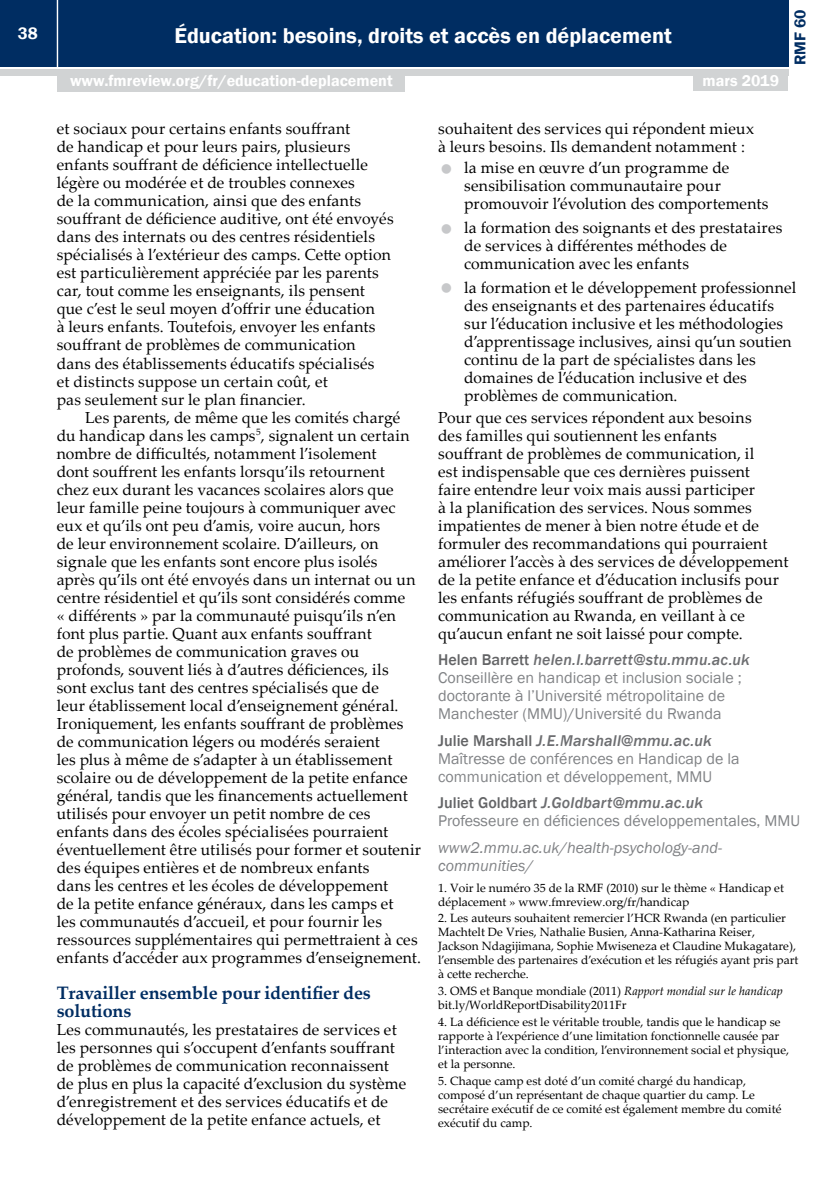
<style>
.page{position:relative;width:840px;height:1191px;background:#fff}
.page>*{position:absolute;margin:0;border:0;box-sizing:border-box;transform-origin:0 0}
.t1{font:600 22px "Franklin Gothic";color:#fff}
.t2{font:700 18px/18px "Palatino Linotype";letter-spacing:-.01em;color:#002d62}
.t3{font:600 17px "Franklin Gothic";color:#fff}
.t4{font:16px/18px "Palatino Linotype";letter-spacing:.01em;color:#000}
.t5{font:16px/18px "Franklin Gothic";color:#808285}
.t6{font:600 16px "Franklin Gothic";color:#fff}
.t7{font:italic 16px/18px "Franklin Gothic";color:#808285}
.t8{font:600 16px "Franklin Gothic";color:#002d62}
.t9{font:12px/14px "Palatino Linotype";color:#000}
.s1{font-weight:500;color:#636466}
.s2{font-weight:500;font-style:italic;color:#6d6e71}
.s3{font-style:italic}
</style>
<div class="page">
<div style="left:0;top:0;width:787px;height:66px;background:#002d62"></div>
<div style="left:0;top:69px;width:787px;height:6px;background:#d1d3d4"></div>
<hr style="left:57px;top:0;width:1px;height:67px;background:#fff">
<div style="left:693px;top:73px;width:94px;height:18px;background:#d1d3d4"></div>
<div style="left:57px;top:74px;width:348px;height:18px;background:#d1d3d4"></div>
<p class="t3" style="left:18px;top:23px;width:21px">38</p>
<p class="t8" style="left:789px;top:65px;width:57px;rotate:-90deg">RMF 60</p>
<h1 class="t1" style="left:174px;top:22px;width:498px">Éducation: besoins, droits et accès en déplacement</h1>
<p class="t6" style="left:70px;top:71px;width:324px">www.fmreview.org/fr/education-deplacement</p>
<p class="t6" style="left:702px;top:71px;width:78px">mars 2019</p>
<p class="t4" style="left:57px;top:119px;width:338px">et sociaux pour certains enfants souffrant<br>de handicap et pour leurs pairs, plusieurs enfants souffrant de déficience intellectuelle légère ou modérée et de troubles connexes<br>de la communication, ainsi que des enfants souffrant de déficience auditive, ont été envoyés dans des internats ou des centres résidentiels spécialisés à l’extérieur des camps. Cette option est particulièrement appréciée par les parents car, tout comme les enseignants, ils pensent que c’est le seul moyen d’offrir une éducation<br>à leurs enfants. Toutefois, envoyer les enfants souffrant de problèmes de communication dans des établissements éducatifs spécialisés<br>et distincts suppose un certain coût, et<br>pas seulement sur le plan financier.</p>
<p class="t4" style="left:57px;top:407px;width:366px;text-indent:28px">Les parents, de même que les comités chargé du handicap dans les camps<sup>5</sup>, signalent un certain nombre de difficultés, notamment l’isolement<br>dont souffrent les enfants lorsqu’ils retournent<br>chez eux durant les vacances scolaires alors que leur famille peine toujours à communiquer avec eux et qu’ils ont peu d’amis, voire aucun, hors<br>de leur environnement scolaire. D’ailleurs, on signale que les enfants sont encore plus isolés<br>après qu’ils ont été envoyés dans un internat ou un centre résidentiel et qu’ils sont considérés comme<br>« différents » par la communauté puisqu’ils n’en font plus partie. Quant aux enfants souffrant<br>de problèmes de communication graves ou profonds, souvent liés à d’autres déficiences, ils sont exclus tant des centres spécialisés que de<br>leur établissement local d’enseignement général.<br>Ironiquement, les enfants souffrant de problèmes de communication légers ou modérés seraient<br>les plus à même de s’adapter à un établissement scolaire ou de développement de la petite enfance général, tandis que les financements actuellement utilisés pour envoyer un petit nombre de ces enfants dans des écoles spécialisées pourraient éventuellement être utilisés pour former et soutenir des équipes entières et de nombreux enfants<br>dans les centres et les écoles de développement<br>de la petite enfance généraux, dans les camps et<br>les communautés d’accueil, et pour fournir les ressources supplémentaires qui permettraient à ces enfants d’accéder aux programmes d’enseignement.</p>
<p class="t2" style="left:57px;top:983px;width:315px">Travailler ensemble pour identifier des solutions</p>
<p class="t4" style="left:57px;top:1019px;width:351px">Les communautés, les prestataires de services et les personnes qui s’occupent d’enfants souffrant de problèmes de communication reconnaissent de plus en plus la capacité d’exclusion du système d’enregistrement et des services éducatifs et de développement de la petite enfance actuels, et</p>
<p class="t4" style="left:438px;top:119px;width:317px">souhaitent des services qui répondent mieux à leurs besoins. Ils demandent notamment :</p>
<p class="t4" style="left:464px;top:158px;width:306px">la mise en œuvre d’un programme de sensibilisation communautaire pour promouvoir l’évolution des comportements</p>
<p class="t4" style="left:464px;top:218px;width:319px">la formation des soignants et des prestataires de services à différentes méthodes de communication avec les enfants</p>
<p class="t4" style="left:464px;top:277px;width:333px">la formation et le développement professionnel des enseignants et des partenaires éducatifs sur l’éducation inclusive et les méthodologies d’apprentissage inclusives, ainsi qu’un soutien continu de la part de spécialistes dans les domaines de l’éducation inclusive et des problèmes de communication.</p>
<p class="t4" style="left:438px;top:407px;width:351px">Pour que ces services répondent aux besoins<br>des familles qui soutiennent les enfants<br>souffrant de problèmes de communication, il<br>est indispensable que ces dernières puissent<br>faire entendre leur voix mais aussi participer<br>à la planification des services. Nous sommes impatientes de mener à bien notre étude et de formuler des recommandations qui pourraient améliorer l’accès à des services de développement de la petite enfance et d’éducation inclusifs pour les enfants réfugiés souffrant de problèmes de communication au Rwanda, en veillant à ce qu’aucun enfant ne soit laissé pour compte.</p>
<p class="t5" style="left:438px;top:651px;width:313px"><span class="s1">Helen Barrett</span> <span class="s2">helen.l.barrett@stu.mmu.ac.uk </span>Conseillère en handicap et inclusion sociale ; doctorante à l’Université métropolitaine de Manchester (MMU)/Université du Rwanda</p>
<p class="t5" style="left:438px;top:731px;width:303px"><span class="s1">Julie Marshall</span> <span class="s2">J.E.Marshall@mmu.ac.uk<br></span>Maîtresse de conférences en Handicap de la communication et développement, MMU</p>
<p class="t5" style="left:438px;top:794px;width:363px"><span class="s1">Juliet Goldbart</span> <span class="s2">J.Goldbart@mmu.ac.uk<br></span>Professeure en déficiences développementales, MMU</p>
<p class="t7" style="left:438px;top:838px;width:285px">www2.mmu.ac.uk/health-psychology-and&shy;communities/</p>
<p class="t9" style="left:438px;top:880px;width:347px">1. Voir le numéro 35 de la RMF (2010) sur le thème « Handicap et déplacement » www.fmreview.org/fr/handicap</p>
<p class="t9" style="left:438px;top:911px;width:361px">2. Les auteurs souhaitent remercier l’HCR Rwanda (en particulier Machtelt De Vries, Nathalie Busien, Anna-Katharina Reiser, Jackson Ndagijimana, Sophie Mwiseneza et Claudine Mukagatare), l’ensemble des partenaires d’exécution et les réfugiés ayant pris part à cette recherche.</p>
<p class="t9" style="left:438px;top:983px;width:346px">3. OMS et Banque mondiale (2011) <span class="s3">Rapport mondial sur le handicap </span>bit.ly/WorldReportDisability2011Fr</p>
<p class="t9" style="left:438px;top:1014px;width:352px">4. La déficience est le véritable trouble, tandis que le handicap se rapporte à l’expérience d’une limitation fonctionnelle causée par l’interaction avec la condition, l’environnement social et physique, et la personne.</p>
<p class="t9" style="left:438px;top:1073px;width:344px">5. Chaque camp est doté d’un comité chargé du handicap, composé d’un représentant de chaque quartier du camp. Le secrétaire exécutif de ce comité est également membre du comité exécutif du camp.</p>
</div>
